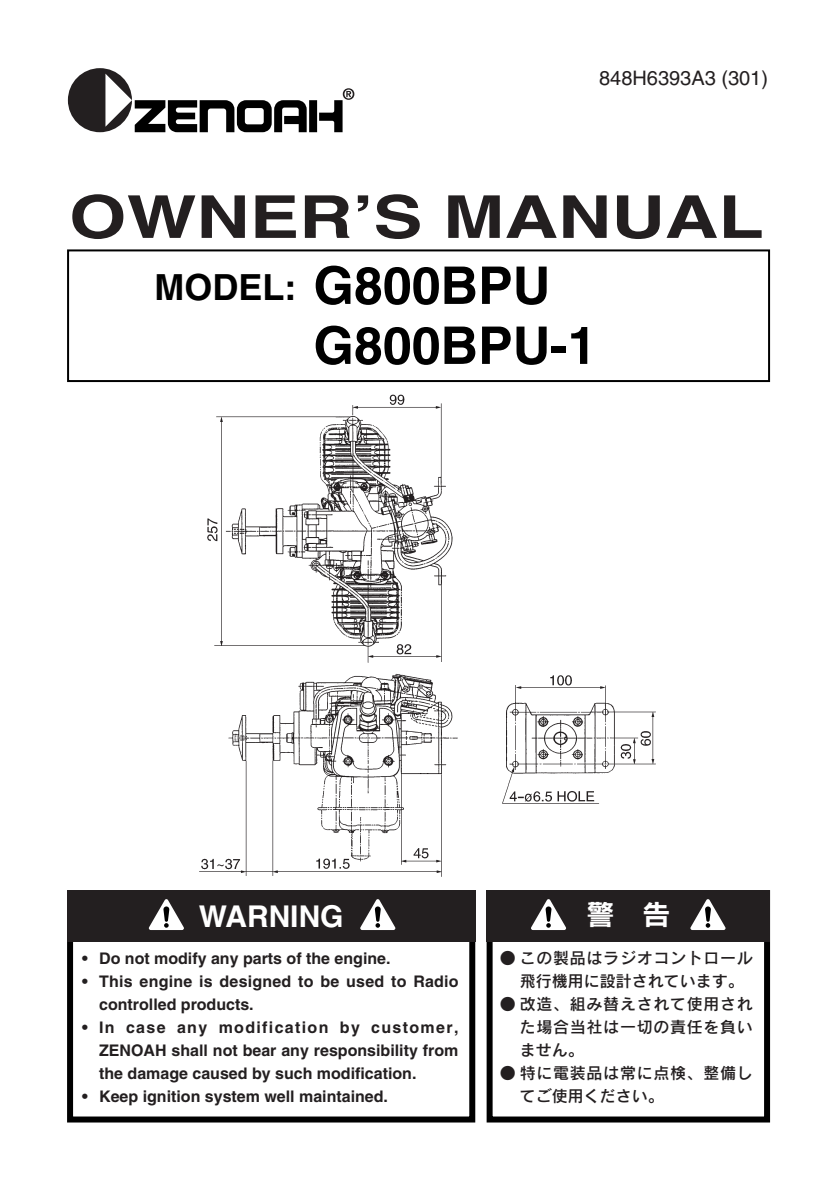
<style>
.page{position:relative;width:840px;height:1190px;background:#fff}
.page>*{position:absolute;margin:0;border:0;box-sizing:border-box;transform-origin:0 0}
.t1{font:700 59.2px "Helvetica";color:#231f20;scale:1.25 1}
.t2{font:700 52px/60px "Helvetica";color:#000}
.t3{font:700 30px "Helvetica";color:#fff}
.t4{font:28px "Rodin CID B";color:#fff}
.t5{font:20px "Helvetica";color:#231f20}
.t6{font:700 16px/23px "Helvetica";color:#231f20}
.t7{font:16px/23px "Rodin CID DB";letter-spacing:.045em;color:#231f20}
.s1{font-size:36px}
</style>
<div class="page">
<div style="left:67px;top:249px;width:703px;height:133px;border:2px solid #000"></div>
<div style="left:68px;top:68px;width:64px;height:64px;background:#231f20;border-radius:50%"></div>
<svg style="left:105px;top:74px;width:249px;height:58px"></svg>
<img style="left:199px;top:394px;width:457px;height:483px">
<div style="left:67px;top:890px;width:408px;height:233px;border:6px solid #000"></div>
<div style="left:67px;top:890px;width:408px;height:51px;background:#231f20"></div>
<svg style="left:149px;top:899px;width:35px;height:31px"></svg>
<svg style="left:360px;top:899px;width:35px;height:31px"></svg>
<div style="left:487px;top:890px;width:283px;height:233px;border:6px solid #000"></div>
<div style="left:487px;top:890px;width:283px;height:51px;background:#231f20"></div>
<svg style="left:531px;top:899px;width:35px;height:31px"></svg>
<svg style="left:690px;top:899px;width:36px;height:31px"></svg>
<p class="t5" style="left:599px;top:70px;width:170px">848H6393A3 (301)</p>
<h1 class="t1" style="left:69px;top:195px;width:557px">OWNER’S MANUAL</h1>
<h2 class="t2" style="left:313px;top:261px;width:285px;text-indent:-159px"><span class="s1">MODEL:</span> G800BPU<br>G800BPU-1</h2>
<h3 class="t3" style="left:199px;top:906px;width:146px">WARNING</h3>
<p class="t6" style="left:82px;top:949px;width:310px">• Do not modify any parts of the engine.</p>
<p class="t6" style="left:99px;top:972px;width:361px;text-indent:-17px">• This engine is designed to be used to Radio controlled products.</p>
<p class="t6" style="left:99px;top:1018px;width:361px;text-align:justify;text-indent:-17px">• In case any modification by customer, ZENOAH shall not bear any responsibility from the damage caused by such modification.</p>
<p class="t6" style="left:82px;top:1087px;width:307px">• Keep ignition system well maintained.</p>
<h3 class="t4" style="left:586px;top:904px;width:85px">警　告</h3>
<p class="t7" style="left:520px;top:949px;width:235px;text-indent:-20px">● この製品はラジオコントロール飛行機用に設計されています。</p>
<p class="t7" style="left:520px;top:995px;width:235px;text-align:justify;text-indent:-20px">● 改造、組み替えされて使用された場合当社は一切の責任を負いません。</p>
<p class="t7" style="left:520px;top:1064px;width:235px;text-indent:-20px">● 特に電装品は常に点検、整備してご使用ください。</p>
</div>
